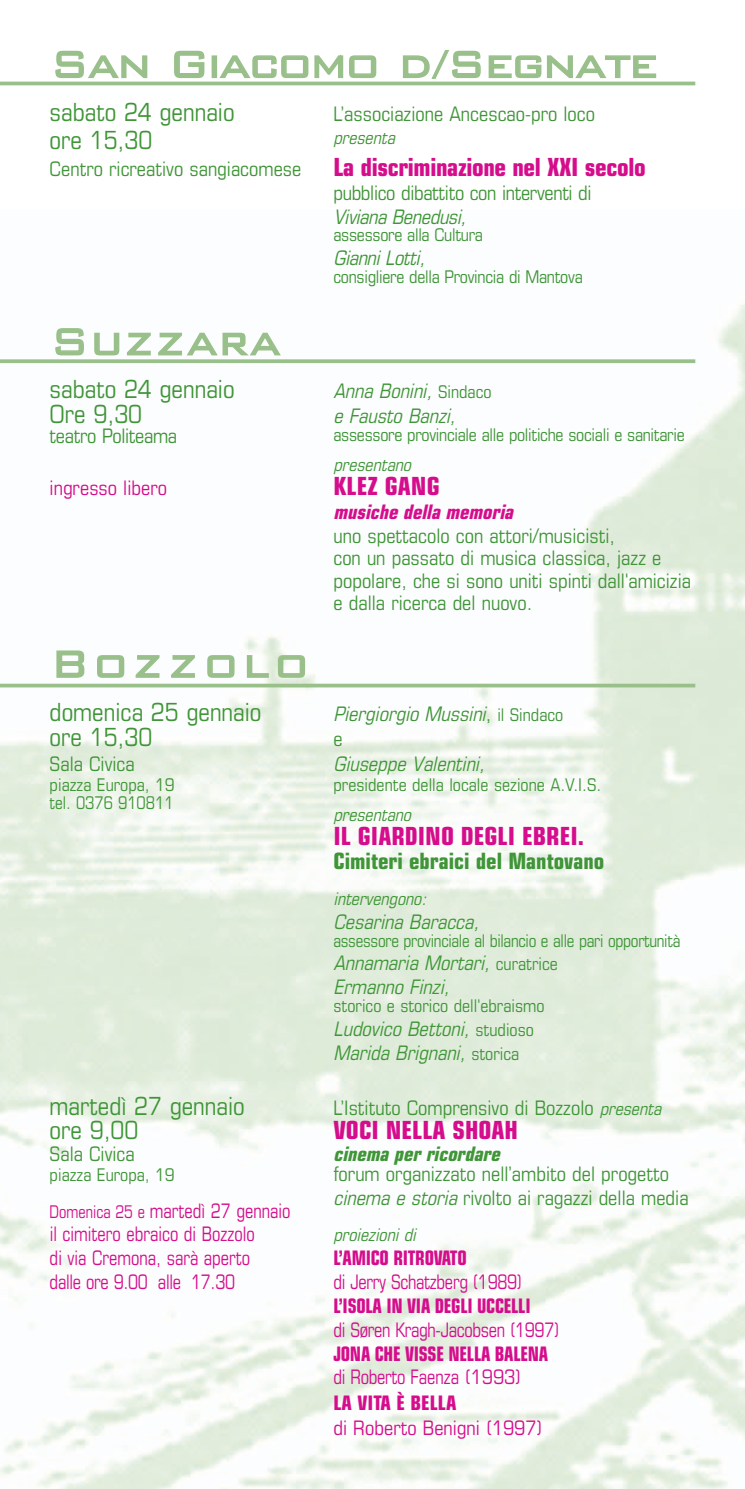
<style>
.page{position:relative;width:745px;height:1489px;background:#fff}
.page>*{position:absolute;margin:0;border:0;box-sizing:border-box;transform-origin:0 0}
.t1{font:300 50px "Bank Gothic BT";letter-spacing:-.035em;color:#99c08b}
.t2{font:300 50px "Bank Gothic BT";letter-spacing:.01em;color:#99c08b}
.t3{font:300 50px "Bank Gothic BT";letter-spacing:.09em;color:#99c08b}
.t4{font:condensed 25px "Eurostile";color:#3f9537}
.t5{font:700 condensed 25px "Eurostile";color:#d50d8c}
.t6{font:700 condensed 22.5px "Eurostile";color:#3f9537}
.t7{font:condensed 20px/22.5px "Eurostile";color:#3f9537}
.t8{font:italic condensed 20px/23.8px "Eurostile";color:#3f9537}
.t9{font:condensed 20px/23.8px "Eurostile";color:#d50d8c;scale:.9 1}
.t10{font:700 condensed 20px "Eurostile";letter-spacing:-.015em;color:#d50d8c;scale:.9 1}
.t11{font:condensed 20px "Eurostile";color:#d50d8c}
.t12{font:italic 700 condensed 20px "Eurostile";color:#d50d8c}
.t13{font:italic 700 condensed 20px "Eurostile";color:#3f9537}
.t14{font:700 condensed 20px "Eurostile";letter-spacing:-.015em;color:#d50d8c}
.t15{font:condensed 17.5px "Eurostile";letter-spacing:-.015em;color:#3f9537}
.t16{font:condensed 17.5px "Eurostile";letter-spacing:-.015em;color:#3f9537;scale:.95 1}
.t17{font:italic condensed 17.5px "Eurostile";color:#3f9537}
.s1{font-style:normal;font-size:17.5px}
.s2{font-style:normal}
.s3{font-style:italic;font-size:17.5px}
.s4{font-style:italic}
.s5{font-size:17.5px}
</style>
<div class="page">
<hr style="left:0;top:82px;width:694px;height:3px;background:#99c08b">
<svg style="left:0;top:359px;width:694px;height:4px;background:#a1c595"></svg>
<svg style="left:0;top:683px;width:694px;height:4px;background:#a9c99d"></svg>
<h1 class="t1" style="left:50px;top:31px;width:608px">San Giacomo d/Segnate</h1>
<p class="t4" style="left:50px;top:103px;width:186px">sabato 24 gennaio</p>
<p class="t7" style="left:333px;top:104px;width:263px">L’associazione Ancescao-pro loco</p>
<p class="t4" style="left:50px;top:130px;width:104px">ore 15,30</p>
<p class="t17" style="left:333px;top:131px;width:66px">presenta</p>
<p class="t7" style="left:50px;top:159px;width:253px">Centro ricreativo sangiacomese</p>
<p class="t5" style="left:333px;top:158px;width:313px">La discriminazione nel XXI secolo</p>
<p class="t7" style="left:333px;top:183px;width:259px">pubblico dibattito con interventi di</p>
<p class="t8" style="left:333px;top:206px;width:138px">Viviana Benedusi,</p>
<p class="t15" style="left:333px;top:229px;width:151px">assessore alla Cultura</p>
<p class="t8" style="left:333px;top:248px;width:97px">Gianni Lotti,</p>
<p class="t15" style="left:333px;top:270px;width:251px">consigliere della Provincia di Mantova</p>
<h1 class="t2" style="left:50px;top:308px;width:232px">Suzzara</h1>
<p class="t4" style="left:50px;top:380px;width:186px">sabato 24 gennaio</p>
<p class="t8" style="left:333px;top:381px;width:159px">Anna Bonini, <span class="s1">S i n d a c o</span></p>
<p class="t4" style="left:50px;top:405px;width:94px">Ore 9,30</p>
<p class="t8" style="left:333px;top:406px;width:127px">e Fausto Banzi,</p>
<p class="t7" style="left:50px;top:426px;width:129px">teatro Politeama</p>
<p class="t15" style="left:333px;top:428px;width:352px">assessore provinciale alle politiche sociali e sanitarie</p>
<p class="t17" style="left:333px;top:458px;width:82px">presentano</p>
<p class="t11" style="left:50px;top:480px;width:119px">ingresso libero</p>
<p class="t5" style="left:333px;top:477px;width:108px">KLEZ GANG</p>
<p class="t12" style="left:333px;top:504px;width:185px">musiche della memoria</p>
<p class="t7" style="left:333px;top:526px;width:359px">uno spettacolo con attori/musicisti,<br>con un passato di musica classica, jazz e popolare, che si sono uniti spinti dall'amicizia e dalla ricerca del nuovo.</p>
<h1 class="t3" style="left:50px;top:630px;width:260px">Bozzolo</h1>
<p class="t4" style="left:50px;top:702px;width:213px">domenica 25 gennaio</p>
<p class="t8" style="left:333px;top:703px;width:231px">Piergiorgio Mussini<span class="s2">,</span> <span class="s1">i l S i n d a c o</span></p>
<p class="t4" style="left:50px;top:727px;width:104px">ore 15,30</p>
<p class="t7" style="left:333px;top:729px;width:11px">e</p>
<p class="t7" style="left:50px;top:754px;width:87px">Sala Civica</p>
<p class="t8" style="left:333px;top:753px;width:156px">Giuseppe Valentini,</p>
<p class="t15" style="left:50px;top:778px;width:126px">piazza Europa, 19</p>
<p class="t15" style="left:333px;top:778px;width:269px">presidente della locale sezione A.V.I.S.</p>
<p class="t16" style="left:50px;top:795px;width:132px">tel. 0376 910811</p>
<p class="t17" style="left:333px;top:808px;width:82px">presentano</p>
<p class="t5" style="left:333px;top:826px;width:252px">IL GIARDINO DEGLI EBREI.</p>
<p class="t6" style="left:333px;top:852px;width:272px">Cimiteri ebraici del Mantovano</p>
<p class="t17" style="left:333px;top:892px;width:98px">intervengono:</p>
<p class="t8" style="left:333px;top:911px;width:151px">Cesarina Baracca,</p>
<p class="t16" style="left:333px;top:933px;width:366px">assessore provinciale al bilancio e alle pari opportunità</p>
<p class="t8" style="left:333px;top:953px;width:226px">Annamaria Mortari, <span class="s1">c u r a t r i c e<br></span>Ermanno Finzi,</p>
<p class="t15" style="left:333px;top:999px;width:212px">storico e storico dell'ebraismo</p>
<p class="t8" style="left:333px;top:1018px;width:202px">Ludovico Bettoni, <span class="s1">s t u d i o s o<br></span>Marida Brignani, <span class="s1">s t o r i c a</span></p>
<p class="t4" style="left:50px;top:1096px;width:196px">martedì 27 gennaio</p>
<p class="t7" style="left:333px;top:1097px;width:332px">L’Istituto Comprensivo di Bozzolo <span class="s3">presenta</span></p>
<p class="t4" style="left:50px;top:1120px;width:90px">ore 9,00</p>
<p class="t5" style="left:333px;top:1120px;width:186px">VOCI NELLA SHOAH</p>
<p class="t7" style="left:50px;top:1144px;width:87px">Sala Civica</p>
<p class="t13" style="left:333px;top:1146px;width:171px">cinema per ricordare</p>
<p class="t15" style="left:50px;top:1168px;width:126px">piazza Europa, 19</p>
<p class="t7" style="left:333px;top:1163px;width:356px;line-height:23.8px">forum organizzato nell’ambito del progetto <span class="s4">cinema e storia</span> rivolto ai ragazzi della media</p>
<p class="t9" style="left:50px;top:1200px;width:269px"><span class="s5">Domenica 25 e</span> martedì 27 gennaio il cimitero ebraico di Bozzolo</p>
<p class="t17" style="left:333px;top:1228px;width:87px">proiezioni di</p>
<p class="t9" style="left:50px;top:1247px;width:224px">di via Cremona, sarà aperto</p>
<p class="t10" style="left:333px;top:1250px;width:149px">L’AMICO RITROVATO</p>
<p class="t9" style="left:50px;top:1271px;width:207px">dalle ore 9.00 alle 17.30</p>
<p class="t9" style="left:333px;top:1271px;width:211px">di Jerry Schatzberg (1989)</p>
<p class="t10" style="left:333px;top:1298px;width:220px">L’ISOLA IN VIA DEGLI UCCELLI</p>
<p class="t9" style="left:333px;top:1319px;width:252px">di Søren Kragh-Jacobsen (1997)</p>
<p class="t10" style="left:333px;top:1345px;width:240px">JONA CHE VISSE NELLA BALENA</p>
<p class="t9" style="left:333px;top:1366px;width:210px">di Roberto Faenza (1993)</p>
<p class="t14" style="left:333px;top:1394px;width:124px">LA VITA È BELLA</p>
<p class="t11" style="left:333px;top:1419px;width:210px">di Roberto Benigni (1997)</p>
</div>
